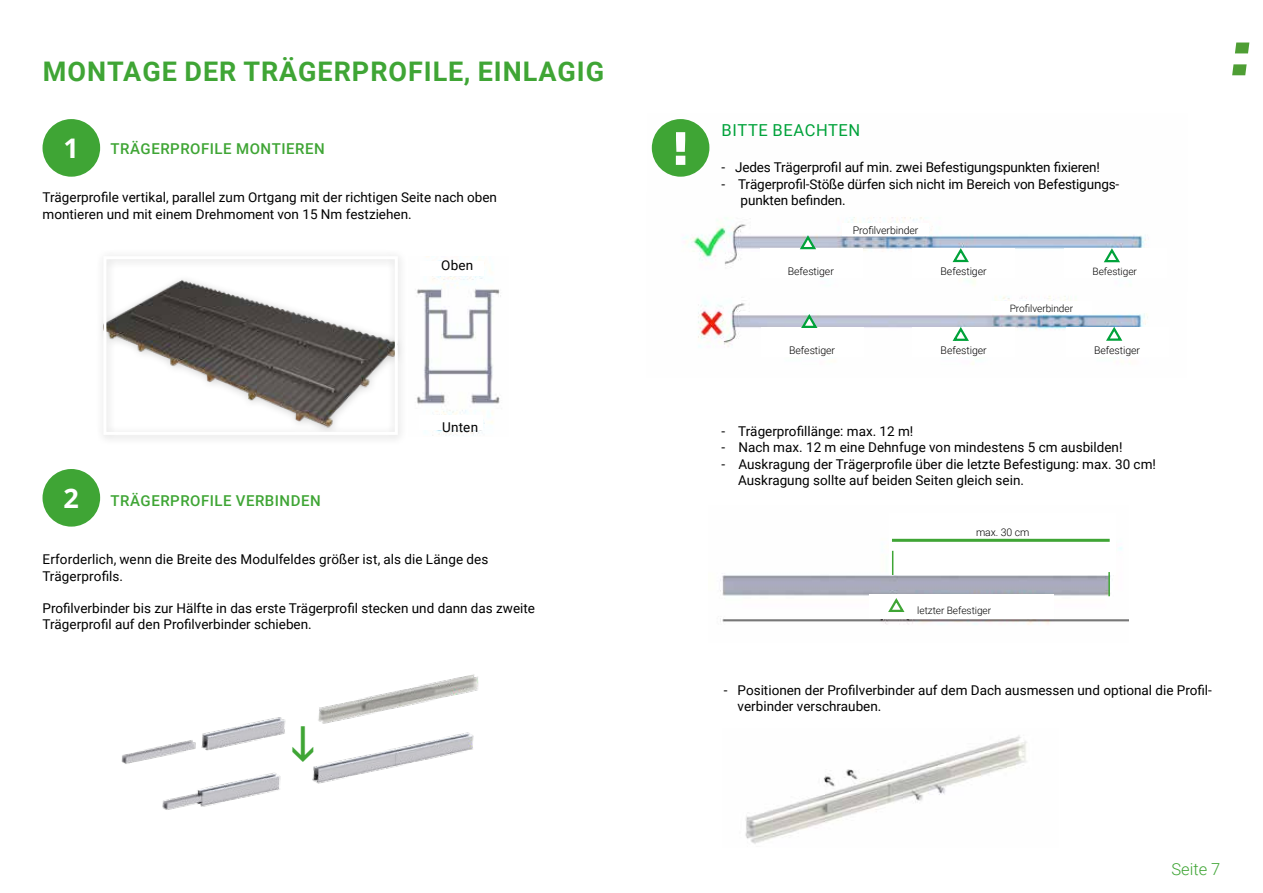
<style>
.page{position:relative;width:1263px;height:893px;background:#fff}
.page>*{position:absolute;margin:0;border:0;box-sizing:border-box;transform-origin:0 0}
.t1{font:700 27px "Roboto";letter-spacing:.035em;color:#3fa535}
.t2{font:700 27px "Open Sans";color:#fff}
.t3{font:16.5px "Roboto";letter-spacing:.035em;color:#00a23a}
.t4{font:300 16.5px "Roboto";color:#3fa535}
.t5{font:500 15px "Roboto";letter-spacing:.035em;color:#3fa535}
.t6{font:13.5px/16.2px "Roboto";color:#000}
.t7{font:300 10.5px "Roboto";letter-spacing:-.005em;color:#000}
.t8{font:300 10.2px "Roboto";letter-spacing:-.005em;color:#000}
.s1{font-family:"Open Sans";font-weight:700;font-size:27px;color:#fff}
</style>
<div class="page">
<svg style="left:1235px;top:43px;width:14px;height:10px"></svg>
<svg style="left:1232px;top:64px;width:14px;height:11px"></svg>
<img style="left:720px;top:547px;width:408px;height:78px">
<div style="left:889px;top:513px;width:227px;height:62px;background:#fff"></div>
<hr style="left:892px;top:539px;width:218px;height:3px;background:#3fa535">
<svg style="left:892px;top:551px;width:1px;height:24px"></svg>
<hr style="left:1108px;top:572px;width:2px;height:24px;background:#3fa535">
<div style="left:869px;top:594px;width:185px;height:25px;background:#fff"></div>
<svg style="left:888px;top:598px;width:17px;height:14px"></svg>
<img style="left:745px;top:735px;width:282px;height:109px">
<div style="left:95px;top:249px;width:313px;height:197px;background:#fafafa"></div>
<img style="left:107px;top:260px;width:287px;height:171px">
<img style="left:416px;top:256px;width:85px;height:180px">
<img style="left:121px;top:674px;width:357px;height:136px">
<img style="left:698px;top:296px;width:450px;height:69px">
<div style="left:1066px;top:327px;width:102px;height:29px;background:#fff"></div>
<svg style="left:1105px;top:324px;width:19px;height:17px"></svg>
<div style="left:913px;top:327px;width:102px;height:30px;background:#fff"></div>
<svg style="left:951px;top:325px;width:20px;height:16px"></svg>
<div style="left:761px;top:327px;width:103px;height:29px;background:#fff"></div>
<svg style="left:800px;top:312px;width:19px;height:16px"></svg>
<img style="left:651px;top:145px;width:496px;height:141px">
<div style="left:760px;top:248px;width:102px;height:30px;background:#fff"></div>
<svg style="left:799px;top:233px;width:19px;height:17px"></svg>
<div style="left:913px;top:248px;width:102px;height:30px;background:#fff"></div>
<svg style="left:951px;top:246px;width:20px;height:17px"></svg>
<div style="left:1064px;top:248px;width:102px;height:30px;background:#fff"></div>
<svg style="left:1102px;top:246px;width:20px;height:17px"></svg>
<div style="left:991px;top:301px;width:101px;height:13px;background:#fff"></div>
<div style="left:842px;top:223px;width:87px;height:12px;background:#fff"></div>
<div style="left:420px;top:415px;width:63px;height:14px;background:#fff"></div>
<div style="left:420px;top:261px;width:63px;height:15px;background:#fff"></div>
<div style="left:42px;top:119px;width:58px;height:58px;background:#3fa535;border-radius:50%"></div>
<div style="left:42px;top:469px;width:58px;height:58px;background:#3fa535;border-radius:50%"></div>
<svg style="left:652px;top:119px;width:58px;height:58px"></svg>
<svg style="left:293px;top:726px;width:20px;height:36px"></svg>
<h1 class="t1" style="left:43px;top:59px;width:563px">MONTAGE DER TRÄGERPROFILE, EINLAGIG</h1>
<h1 class="t2" style="left:64px;top:133px;width:17px">1</h1>
<p class="t5" style="left:111px;top:140px;width:216px">TRÄGERPROFILE MONTIEREN</p>
<p class="t6" style="left:43px;top:189px;width:456px">Trägerprofile vertikal, parallel zum Ortgang mit der richtigen Seite nach oben montieren und mit einem Drehmoment von 15 Nm festziehen.</p>
<p class="t6" style="left:441px;top:257px;width:34px">Oben</p>
<p class="t5" style="left:64px;top:492px;width:259px"><span class="s1">2</span> TRÄGERPROFILE VERBINDEN</p>
<p class="t6" style="left:442px;top:419px;width:37px">Unten</p>
<p class="t6" style="left:43px;top:551px;width:447px">Erforderlich, wenn die Breite des Modulfeldes größer ist, als die Länge des<br>Trägerprofils.</p>
<p class="t6" style="left:43px;top:600px;width:494px">Profilverbinder bis zur Hälfte in das erste Trägerprofil stecken und dann das zweite<br>Trägerprofil auf den Profilverbinder schieben.</p>
<p class="t3" style="left:722px;top:119px;width:140px">BITTE BEACHTEN</p>
<p class="t6" style="left:721px;top:159px;width:380px">- Jedes Trägerprofil auf min. zwei Befestigungspunkten fixieren!</p>
<p class="t6" style="left:741px;top:175px;width:380px;text-indent:-19px">- Trägerprofil-Stöße dürfen sich nicht im Bereich von Befestigungs&shy;punkten befinden.</p>
<p class="t7" style="left:853px;top:223px;width:67px">Profilverbinder</p>
<p class="t7" style="left:788px;top:267px;width:48px">Befestiger</p>
<p class="t7" style="left:940px;top:267px;width:48px">Befestiger</p>
<p class="t8" style="left:1092px;top:267px;width:46px">Befestiger</p>
<p class="t8" style="left:1010px;top:301px;width:65px">Profilverbinder</p>
<p class="t7" style="left:789px;top:346px;width:48px">Befestiger</p>
<p class="t7" style="left:941px;top:346px;width:48px">Befestiger</p>
<p class="t7" style="left:1094px;top:346px;width:48px">Befestiger</p>
<p class="t6" style="left:721px;top:423px;width:194px">- Trägerprofillänge: max. 12 m!</p>
<p class="t6" style="left:721px;top:439px;width:403px">- Nach max. 12 m eine Dehnfuge von mindestens 5 cm ausbilden!</p>
<p class="t6" style="left:738px;top:455px;width:419px;text-indent:-17px">- Auskragung der Trägerprofile über die letzte Befestigung: max. 30 cm!<br>Auskragung sollte auf beiden Seiten gleich sein.</p>
<p class="t7" style="left:976px;top:528px;width:55px">max. 30 cm</p>
<p class="t8" style="left:917px;top:603px;width:75px">letzter Befestiger</p>
<p class="t6" style="left:738px;top:681px;width:476px;text-indent:-14px">- Positionen der Profilverbinder auf dem Dach ausmessen und optional die Profil&shy;verbinder verschrauben.</p>
<p class="t4" style="left:1171px;top:862px;width:50px">Seite 7</p>
</div>
